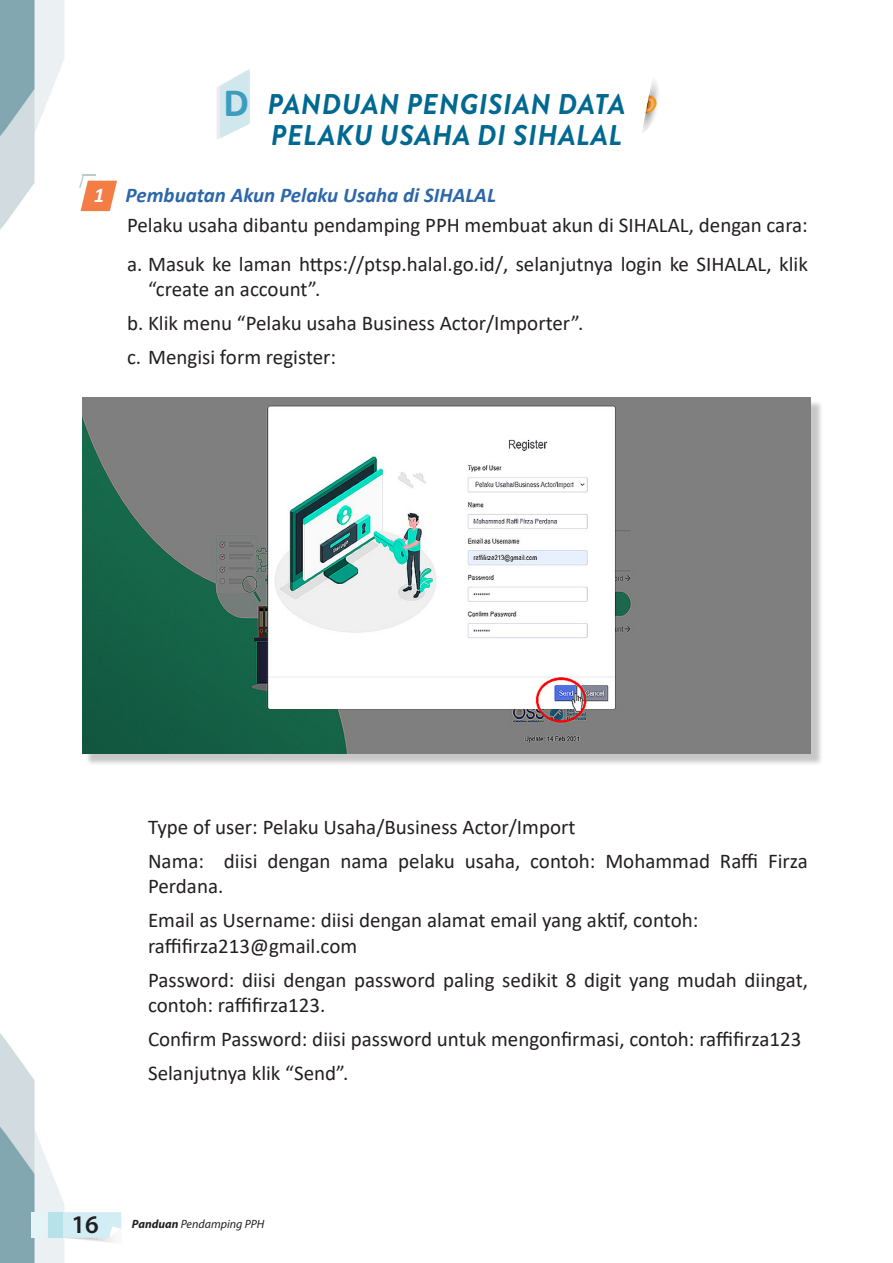
<style>
.page{position:relative;width:893px;height:1263px;background:#fff}
.page>*{position:absolute;margin:0;border:0;box-sizing:border-box;transform-origin:0 0}
.Gambar{font:700 40.35px "Calibri";color:#3e9dbe}
.JUDUL_-_1{font:italic 700 28.5px "Brandon Grotesque";letter-spacing:.02em;color:#006991}
.t1{font:600 25.5px "Myriad Pro";color:#231f20}
.Body_Text_-_Masuk_No{font:21px/25.5px "Calibri";color:#231f20}
.Body_Text_-_12{font:21px "Calibri";color:#231f20}
.JUDUL_-_2{font:italic 700 21px "Calibri";color:#2c67a9}
.JUDUL_-_Nomer_Saja{font:italic 700 21px "Calibri";color:#fff}
.t2{font:italic 12px "Myriad Pro";color:#231f20}
.s1{font-weight:700}
</style>
<div class="page">
<img style="left:0;top:0;width:110px;height:1263px">
<svg style="left:48px;top:1212px;width:74px;height:33px"></svg>
<div style="left:31px;top:1212px;width:14px;height:26px;background:#e5f5f7"></div>
<img style="left:642px;top:81px;width:17px;height:52px">
<svg style="left:644px;top:95px;width:14px;height:19px"></svg>
<div style="left:216px;top:70px;width:34px;height:71px;background:#231f20;opacity:.09"></div>
<svg style="left:220px;top:69px;width:30px;height:69px"></svg>
<svg style="left:79px;top:175px;width:38px;height:36px"></svg>
<div style="left:85px;top:400px;width:738px;height:366px;background:#231f20;opacity:.25"></div>
<img style="left:82px;top:397px;width:729px;height:356px">
<p class="JUDUL_-_Nomer_Saja" style="left:94px;top:180px;width:12px">1</p>
<p class="Gambar" style="left:224px;top:74px;width:27px">D</p>
<p class="JUDUL_-_1" style="left:268px;top:84px;width:359px">PANDUAN PENGISIAN DATA</p>
<p class="JUDUL_-_1" style="left:271px;top:115px;width:352px">PELAKU USAHA DI SIHALAL</p>
<p class="JUDUL_-_2" style="left:126px;top:180px;width:372px">Pembuatan Akun Pelaku Usaha di SIHALAL</p>
<p class="Body_Text_-_12" style="left:127px;top:211px;width:682px">Pelaku usaha dibantu pendamping PPH membuat akun di SIHALAL, dengan cara:</p>
<p class="Body_Text_-_Masuk_No" style="left:148px;top:250px;width:661px;text-indent:-21px">a. Masuk ke laman https://ptsp.halal.go.id/, selanjutnya login ke SIHALAL, klik “create an account”.</p>
<p class="Body_Text_-_Masuk_No" style="left:127px;top:310px;width:458px">b. Klik menu “Pelaku usaha Business Actor/Importer”.</p>
<p class="Body_Text_-_Masuk_No" style="left:127px;top:344px;width:211px">c. Mengisi form register:</p>
<p class="Body_Text_-_Masuk_No" style="left:148px;top:813px;width:429px">Type of user: Pelaku Usaha/Business Actor/Import</p>
<p class="Body_Text_-_Masuk_No" style="left:148px;top:847px;width:661px">Nama: diisi dengan nama pelaku usaha, contoh: Mohammad Raffi Firza<br>Perdana.</p>
<p class="Body_Text_-_Masuk_No" style="left:148px;top:907px;width:552px">Email as Username: diisi dengan alamat email yang aktif, contoh: raffifirza213@gmail.com</p>
<p class="Body_Text_-_Masuk_No" style="left:148px;top:966px;width:661px">Password: diisi dengan password paling sedikit 8 digit yang mudah diingat, contoh: raffifirza123.</p>
<p class="Body_Text_-_Masuk_No" style="left:148px;top:1026px;width:655px">Confirm Password: diisi password untuk mengonfirmasi, contoh: raffifirza123</p>
<p class="Body_Text_-_Masuk_No" style="left:148px;top:1060px;width:202px">Selanjutnya klik “Send”.</p>
<p class="t1" style="left:71px;top:1208px;width:29px">16</p>
<p class="t2" style="left:132px;top:1217px;width:134px"><span class="s1">Panduan</span> Pendamping PPH</p>
</div>
